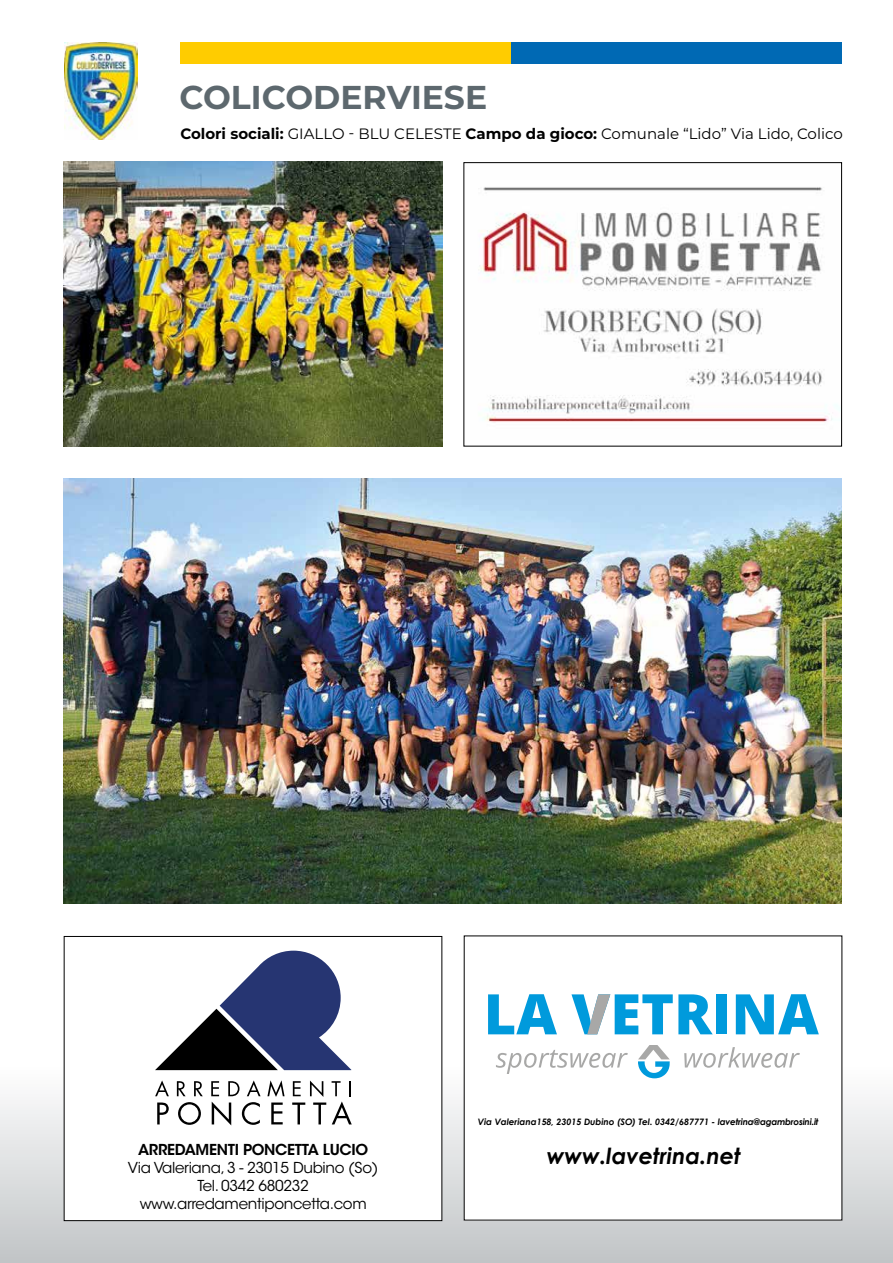
<style>
.page{position:relative;width:893px;height:1263px;background:#fff}
.page>*{position:absolute;margin:0;border:0;box-sizing:border-box;transform-origin:0 0}
.t1{font:700 33px "Montserrat";color:#5d686e}
.t2{font:italic 700 22.2px "Century Gothic";color:#000}
.t3{font:15px "Montserrat";color:#000}
.t4{font:15px/18px "ITC Avant Garde Std";letter-spacing:-.02em;color:#000;text-align:center}
.t5{font:600 15px "ITC Avant Garde Std";letter-spacing:-.02em;color:#000}
.t6{font:italic 700 8.85px "Century Gothic";color:#000}
.s1{font-weight:700}
</style>
<div class="page">
<div style="left:0;top:1063px;width:893px;height:200px;background:linear-gradient(to bottom,#fcfcfc,#c0c4c6)"></div>
<div style="left:511px;top:43px;width:331px;height:21px;background:#0069b4"></div>
<div style="left:180px;top:43px;width:331px;height:21px;background:#fc0"></div>
<img style="left:64px;top:43px;width:74px;height:96px">
<img style="left:64px;top:478px;width:778px;height:426px">
<div style="left:464px;top:936px;width:378px;height:284px;background:#fff"></div>
<svg style="left:488px;top:994px;width:69px;height:40px"></svg>
<div style="left:716px;top:994px;width:11px;height:40px;background:#009adc"></div>
<svg style="left:736px;top:994px;width:83px;height:40px"></svg>
<svg style="left:638px;top:1045px;width:32px;height:33px"></svg>
<svg style="left:496px;top:1050px;width:132px;height:24px"></svg>
<svg style="left:684px;top:1047px;width:116px;height:21px"></svg>
<svg style="left:571px;top:994px;width:142px;height:40px"></svg>
<img style="left:64px;top:162px;width:378px;height:284px">
<div style="left:64px;top:936px;width:378px;height:284px;background:#fff"></div>
<div style="left:64px;top:936px;width:378px;height:285px;border:1px solid #000"></div>
<svg style="left:155px;top:951px;width:196px;height:119px"></svg>
<svg style="left:155px;top:1080px;width:14px;height:16px"></svg>
<svg style="left:177px;top:1081px;width:9px;height:15px"></svg>
<svg style="left:194px;top:1081px;width:9px;height:15px"></svg>
<svg style="left:157px;top:1102px;width:12px;height:22px"></svg>
<svg style="left:178px;top:1102px;width:23px;height:23px"></svg>
<svg style="left:211px;top:1080px;width:50px;height:45px"></svg>
<svg style="left:267px;top:1080px;width:18px;height:44px"></svg>
<svg style="left:292px;top:1080px;width:34px;height:44px"></svg>
<svg style="left:332px;top:1081px;width:20px;height:43px"></svg>
<img style="left:480px;top:187px;width:360px;height:236px">
<div style="left:463px;top:162px;width:379px;height:284px;border:1px solid #000"></div>
<h1 class="t1" style="left:179px;top:74px;width:309px">COLICODERVIESE</h1>
<p class="t3" style="left:180px;top:124px;width:664px"><span class="s1">Colori sociali:</span> GIALLO - BLU CELESTE <span class="s1">Campo da gioco:</span> Comunale “Lido” Via Lido, Colico</p>
<p class="t5" style="left:138px;top:1140px;width:232px">ARREDAMENTI PONCETTA LUCIO</p>
<p class="t4" style="left:128px;top:1159px;width:252px">Via Valeriana, 3 - 23015 Dubino (So)<br>Tel. 0342 680232 www.arredamentiponcetta.com</p>
<p class="t6" style="left:478px;top:1115px;width:342px">Via Valeriana158, 23015 Dubino (SO) Tel. 0342/687771 - lavetrina@agambrosini.it</p>
<h2 class="t2" style="left:547px;top:1139px;width:195px">www.lavetrina.net</h2>
</div>
